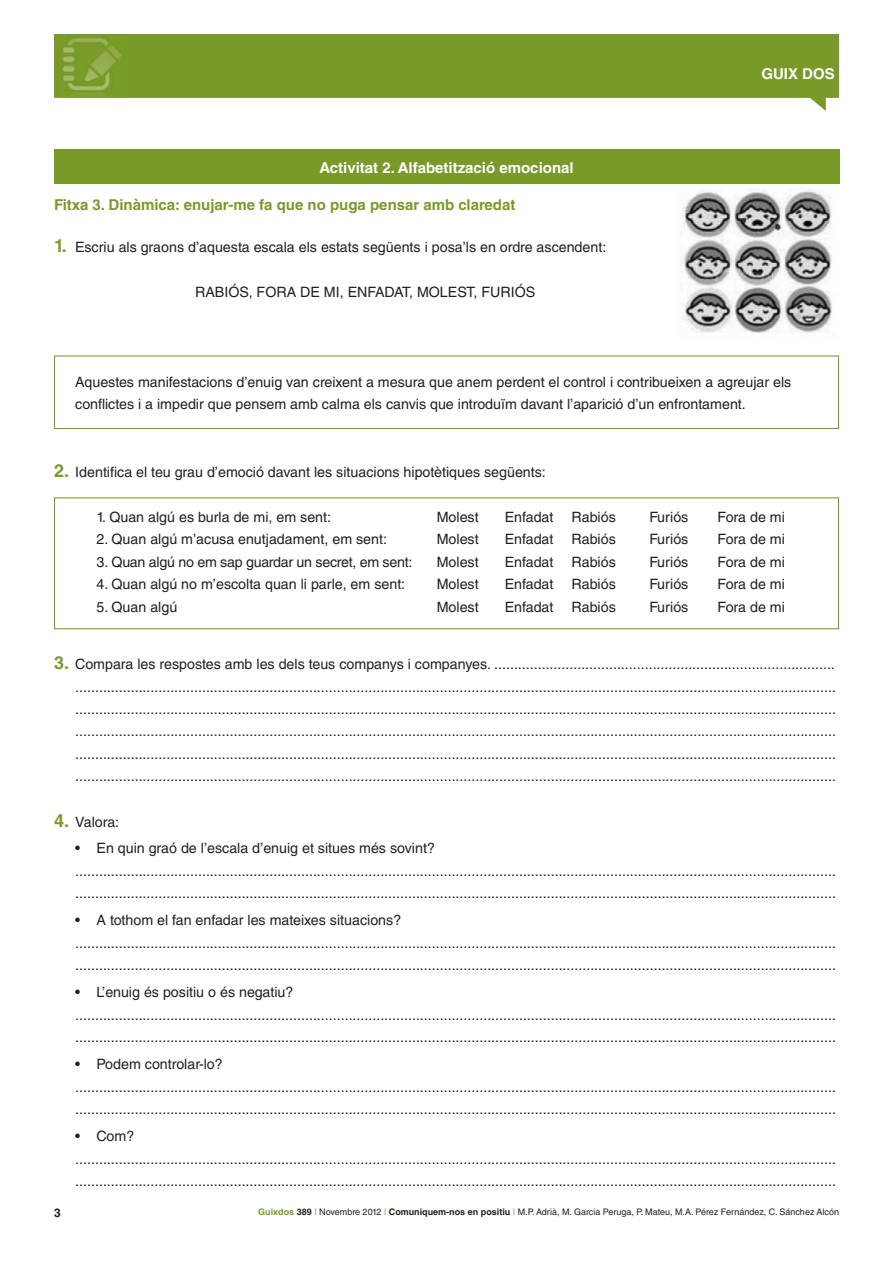
<style>
.page{position:relative;width:893px;height:1263px;background:#fff}
.page>*{position:absolute;margin:0;border:0;box-sizing:border-box;transform-origin:0 0}
.t1{font:700 15px "Helvetica LT Std";color:#799a28}
.t2{font:700 15px "Helvetica LT Std";color:#fff}
.t3{font:14.25px/22.5px "Helvetica LT Std";color:#231f20}
.t4{font:14.25px "Helvetica LT Std";letter-spacing:-.02em;color:#231f20}
.t5{font:700 12px "Helvetica LT Std";color:#231f20}
.t6{font:9px "Helvetica LT Std";color:#231f20}
.s1{font-weight:700;font-size:18px;color:#799a28}
.s2{font-weight:700;color:#799a28}
.s3{font-weight:700}
.s4{color:#799a28}
</style>
<div class="page">
<div style="left:54px;top:34px;width:785px;height:64px;background:#799a28"></div>
<svg style="left:808px;top:97px;width:17px;height:13px"></svg>
<img style="left:62px;top:38px;width:60px;height:57px">
<div style="left:54px;top:150px;width:785px;height:34px;background:#799a28"></div>
<img style="left:680px;top:189px;width:152px;height:144px">
<svg style="left:54px;top:355px;width:785px;height:275px"></svg>
<p class="t2" style="left:319px;top:162px;width:256px">Activitat 2. Alfabetització emocional</p>
<p class="t1" style="left:54px;top:199px;width:463px">Fitxa 3. Dinàmica: enujar-me fa que no puga pensar amb claredat</p>
<p class="t3" style="left:54px;top:237px;width:554px"><span class="s1">1.</span> Escriu als graons d’aquesta escala els estats següents i posa’ls en ordre ascendent:</p>
<p class="t3" style="left:195px;top:282px;width:342px">RABIÓS, FORA DE MI, ENFADAT, MOLEST, FURIÓS</p>
<p class="t2" style="left:761px;top:68px;width:75px">GUIX DOS</p>
<p class="t3" style="left:75px;top:372px;width:717px">Aquestes manifestacions d’enuig van creixent a mesura que anem perdent el control i contribueixen a agreujar els conflictes i a impedir que pensem amb calma els canvis que introduïm davant l’aparició d’un enfrontament.</p>
<p class="t3" style="left:54px;top:462px;width:493px"><span class="s1">2.</span> Identifica el teu grau d’emoció davant les situacions hipotètiques següents:</p>
<p class="t3" style="left:97px;top:507px;width:236px">1. Quan algú es burla de mi, em sent:</p>
<p class="t3" style="left:437px;top:507px;width:43px">Molest</p>
<p class="t3" style="left:505px;top:507px;width:50px">Enfadat</p>
<p class="t3" style="left:571px;top:507px;width:46px">Rabiós</p>
<p class="t3" style="left:649px;top:507px;width:41px">Furiós</p>
<p class="t3" style="left:717px;top:507px;width:69px">Fora de mi</p>
<p class="t3" style="left:97px;top:530px;width:292px">2. Quan algú m’acusa enutjadament, em sent:</p>
<p class="t3" style="left:437px;top:530px;width:43px">Molest</p>
<p class="t3" style="left:505px;top:530px;width:50px">Enfadat</p>
<p class="t3" style="left:571px;top:530px;width:46px">Rabiós</p>
<p class="t3" style="left:649px;top:530px;width:41px">Furiós</p>
<p class="t3" style="left:717px;top:530px;width:69px">Fora de mi</p>
<p class="t4" style="left:97px;top:557px;width:317px">3. Quan algú no em sap guardar un secret, em sent:</p>
<p class="t3" style="left:437px;top:552px;width:43px">Molest</p>
<p class="t3" style="left:505px;top:552px;width:50px">Enfadat</p>
<p class="t3" style="left:571px;top:552px;width:46px">Rabiós</p>
<p class="t3" style="left:649px;top:552px;width:41px">Furiós</p>
<p class="t3" style="left:717px;top:552px;width:69px">Fora de mi</p>
<p class="t3" style="left:97px;top:575px;width:310px">4. Quan algú no m’escolta quan li parle, em sent:</p>
<p class="t3" style="left:437px;top:575px;width:43px">Molest</p>
<p class="t3" style="left:505px;top:575px;width:50px">Enfadat</p>
<p class="t3" style="left:571px;top:575px;width:46px">Rabiós</p>
<p class="t3" style="left:649px;top:575px;width:41px">Furiós</p>
<p class="t3" style="left:717px;top:575px;width:69px">Fora de mi</p>
<p class="t3" style="left:97px;top:597px;width:82px">5. Quan algú</p>
<p class="t3" style="left:437px;top:597px;width:43px">Molest</p>
<p class="t3" style="left:505px;top:597px;width:50px">Enfadat</p>
<p class="t3" style="left:571px;top:597px;width:46px">Rabiós</p>
<p class="t3" style="left:649px;top:597px;width:41px">Furiós</p>
<p class="t3" style="left:717px;top:597px;width:69px">Fora de mi</p>
<p class="t3" style="left:75px;top:654px;width:762px;text-align:justify;text-indent:-21px"><span class="s1">3.</span> Compara les respostes amb les dels teus companys i companyes. ...................................................................................... ................................................................................................................................................................................................ ................................................................................................................................................................................................ ................................................................................................................................................................................................ ................................................................................................................................................................................................ ................................................................................................................................................................................................</p>
<p class="t3" style="left:54px;top:812px;width:67px"><span class="s1">4.</span> Valora:</p>
<p class="t3" style="left:75px;top:839px;width:762px">• En quin graó de l’escala d’enuig et situes més sovint? ................................................................................................................................................................................................ ................................................................................................................................................................................................</p>
<p class="t3" style="left:75px;top:911px;width:762px">• A tothom el fan enfadar les mateixes situacions? ................................................................................................................................................................................................ ................................................................................................................................................................................................</p>
<p class="t3" style="left:75px;top:983px;width:762px">• L’enuig és positiu o és negatiu? ................................................................................................................................................................................................ ................................................................................................................................................................................................</p>
<p class="t3" style="left:75px;top:1055px;width:762px">• Podem controlar-lo? ................................................................................................................................................................................................ ................................................................................................................................................................................................</p>
<p class="t3" style="left:75px;top:1127px;width:762px">• Com? ................................................................................................................................................................................................ ................................................................................................................................................................................................</p>
<p class="t5" style="left:54px;top:1209px;width:8px">3</p>
<p class="t6" style="left:258px;top:1209px;width:582px"><span class="s2">Guixdos</span> <span class="s3">389</span> <span class="s4">|</span> Novembre 2012 <span class="s4">|</span> <span class="s3">Comuniquem-nos en positiu</span> <span class="s4">|</span> M.P. Adrià, M. Garcia Peruga, P. Mateu, M.A. Pérez Fernández, C. Sánchez Alcón</p>
</div>
